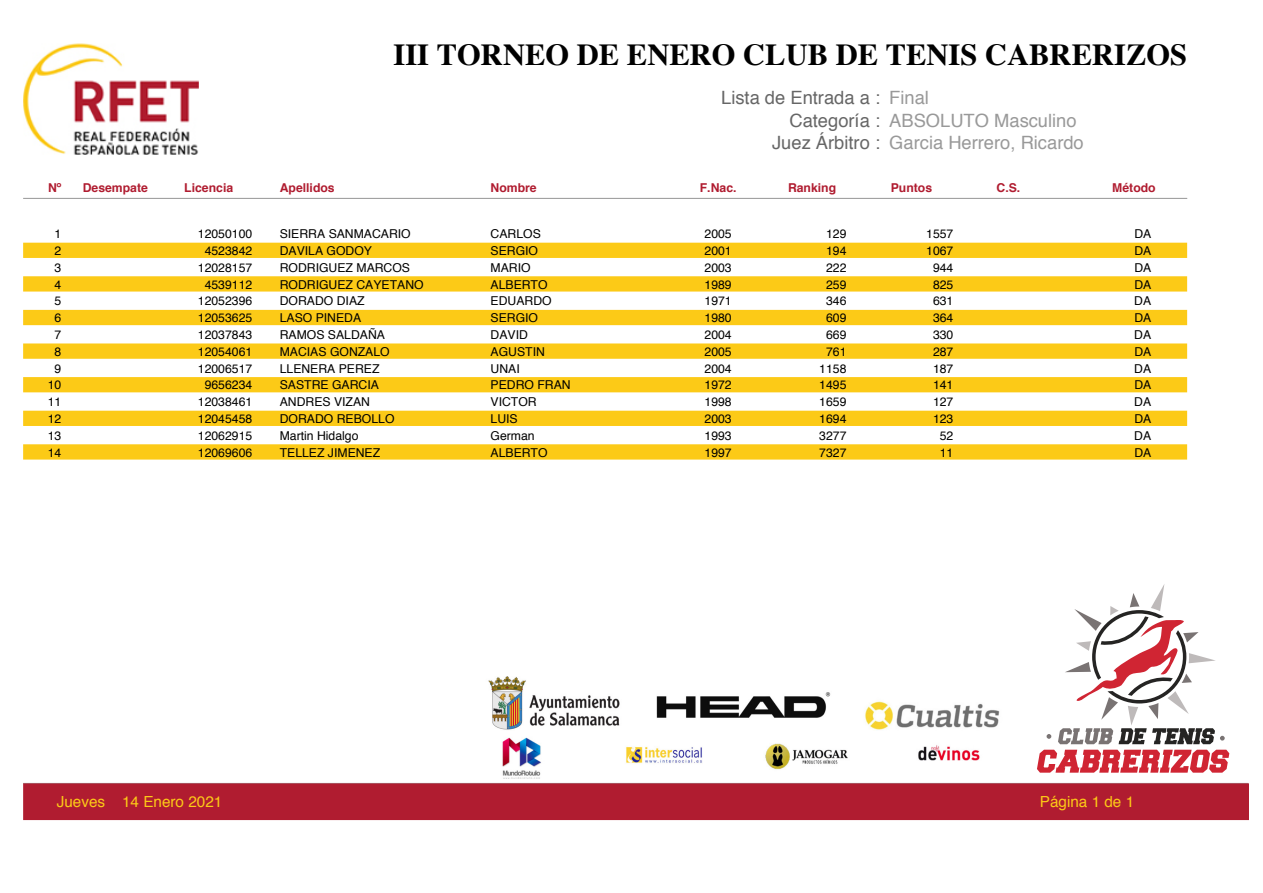
<style>
.page{position:relative;width:1263px;height:893px;background:#fff}
.page>*{position:absolute;margin:0;border:0;box-sizing:border-box;transform-origin:0 0}
.t1{font:700 30.6px "Times";color:#000}
.t2{font:18.3px/23px "Helvetica";color:#999}
.t3{font:18.3px/23px "Helvetica";color:#666;text-align:right}
.t4{font:15.3px "Helvetica";color:#fcca17}
.t5{font:12.15px "Helvetica";color:#000}
.t6{font:700 12.15px "Helvetica";color:#b01c30}
</style>
<div class="page">
<svg style="left:1037px;top:750px;width:192px;height:23px"></svg>
<svg style="left:1046px;top:734px;width:5px;height:5px"></svg>
<svg style="left:1058px;top:584px;width:167px;height:160px"></svg>
<img style="left:488px;top:676px;width:512px;height:54px">
<img style="left:502px;top:737px;width:478px;height:42px">
<img style="left:23px;top:43px;width:176px;height:111px">
<hr style="left:23px;top:198px;width:1164px;height:1px;background:#999">
<div style="left:24px;top:243px;width:1162px;height:14px;background:#fcca17"></div>
<div style="left:23px;top:243px;width:1164px;height:15px;border:2px solid #fcca17"></div>
<div style="left:24px;top:277px;width:1162px;height:14px;background:#fcca17"></div>
<div style="left:23px;top:276px;width:1164px;height:16px;border:2px solid #fcca17"></div>
<div style="left:24px;top:311px;width:1162px;height:13px;background:#fcca17"></div>
<div style="left:23px;top:310px;width:1164px;height:15px;border:2px solid #fcca17"></div>
<div style="left:24px;top:344px;width:1162px;height:14px;background:#fcca17"></div>
<div style="left:23px;top:343px;width:1164px;height:16px;border:2px solid #fcca17"></div>
<div style="left:24px;top:378px;width:1162px;height:14px;background:#fcca17"></div>
<div style="left:23px;top:377px;width:1164px;height:15px;border:2px solid #fcca17"></div>
<div style="left:24px;top:411px;width:1162px;height:14px;background:#fcca17"></div>
<div style="left:23px;top:411px;width:1164px;height:15px;border:2px solid #fcca17"></div>
<div style="left:24px;top:445px;width:1162px;height:14px;background:#fcca17"></div>
<div style="left:23px;top:444px;width:1164px;height:16px;border:2px solid #fcca17"></div>
<div style="left:23px;top:783px;width:1225px;height:37px;background:#b01c30"></div>
<h1 class="t1" style="left:393px;top:26px;width:795px">III TORNEO DE ENERO CLUB DE TENIS CABRERIZOS</h1>
<h2 class="t3" style="left:721px;top:86px;width:160px">Lista de Entrada a :<br>Categoría :<br>Juez Árbitro :</h2>
<h2 class="t2" style="left:889px;top:86px;width:196px">Final<br>ABSOLUTO Masculino<br>Garcia Herrero, Ricardo</h2>
<p class="t6" style="left:48px;top:178px;width:15px">Nº</p>
<p class="t6" style="left:83px;top:178px;width:67px">Desempate</p>
<p class="t6" style="left:184px;top:178px;width:50px">Licencia</p>
<p class="t6" style="left:280px;top:178px;width:56px">Apellidos</p>
<p class="t6" style="left:491px;top:178px;width:48px">Nombre</p>
<p class="t6" style="left:700px;top:178px;width:38px">F.Nac.</p>
<p class="t6" style="left:788px;top:178px;width:50px">Ranking</p>
<p class="t6" style="left:891px;top:178px;width:43px">Puntos</p>
<p class="t6" style="left:996px;top:178px;width:25px">C.S.</p>
<p class="t6" style="left:1112px;top:178px;width:45px">Método</p>
<p class="t5" style="left:55px;top:224px;width:8px">1</p>
<p class="t5" style="left:198px;top:224px;width:56px">12050100</p>
<p class="t5" style="left:280px;top:224px;width:133px">SIERRA SANMACARIO</p>
<p class="t5" style="left:491px;top:224px;width:52px">CARLOS</p>
<p class="t5" style="left:704px;top:224px;width:29px">2005</p>
<p class="t5" style="left:826px;top:224px;width:22px">129</p>
<p class="t5" style="left:926px;top:224px;width:29px">1557</p>
<p class="t5" style="left:1134px;top:224px;width:18px">DA</p>
<p class="t5" style="left:55px;top:241px;width:8px">2</p>
<p class="t5" style="left:205px;top:241px;width:49px">4523842</p>
<p class="t5" style="left:280px;top:241px;width:94px">DAVILA GODOY</p>
<p class="t5" style="left:491px;top:241px;width:49px">SERGIO</p>
<p class="t5" style="left:704px;top:241px;width:29px">2001</p>
<p class="t5" style="left:826px;top:241px;width:22px">194</p>
<p class="t5" style="left:926px;top:241px;width:29px">1067</p>
<p class="t5" style="left:1134px;top:241px;width:18px">DA</p>
<p class="t5" style="left:55px;top:258px;width:8px">3</p>
<p class="t5" style="left:198px;top:258px;width:56px">12028157</p>
<p class="t5" style="left:280px;top:258px;width:132px">RODRIGUEZ MARCOS</p>
<p class="t5" style="left:491px;top:258px;width:42px">MARIO</p>
<p class="t5" style="left:704px;top:258px;width:29px">2003</p>
<p class="t5" style="left:826px;top:258px;width:22px">222</p>
<p class="t5" style="left:933px;top:258px;width:22px">944</p>
<p class="t5" style="left:1134px;top:258px;width:18px">DA</p>
<p class="t5" style="left:55px;top:275px;width:8px">4</p>
<p class="t5" style="left:205px;top:275px;width:49px">4539112</p>
<p class="t5" style="left:280px;top:275px;width:145px">RODRIGUEZ CAYETANO</p>
<p class="t5" style="left:491px;top:275px;width:59px">ALBERTO</p>
<p class="t5" style="left:704px;top:275px;width:29px">1989</p>
<p class="t5" style="left:826px;top:275px;width:22px">259</p>
<p class="t5" style="left:933px;top:275px;width:22px">825</p>
<p class="t5" style="left:1134px;top:275px;width:18px">DA</p>
<p class="t5" style="left:55px;top:292px;width:8px">5</p>
<p class="t5" style="left:198px;top:292px;width:56px">12052396</p>
<p class="t5" style="left:280px;top:292px;width:86px">DORADO DIAZ</p>
<p class="t5" style="left:491px;top:292px;width:63px">EDUARDO</p>
<p class="t5" style="left:704px;top:292px;width:29px">1971</p>
<p class="t5" style="left:826px;top:292px;width:22px">346</p>
<p class="t5" style="left:933px;top:292px;width:22px">631</p>
<p class="t5" style="left:1134px;top:292px;width:18px">DA</p>
<p class="t5" style="left:55px;top:308px;width:8px">6</p>
<p class="t5" style="left:198px;top:308px;width:56px">12053625</p>
<p class="t5" style="left:280px;top:308px;width:83px">LASO PINEDA</p>
<p class="t5" style="left:491px;top:308px;width:49px">SERGIO</p>
<p class="t5" style="left:704px;top:308px;width:29px">1980</p>
<p class="t5" style="left:826px;top:308px;width:22px">609</p>
<p class="t5" style="left:933px;top:308px;width:22px">364</p>
<p class="t5" style="left:1134px;top:308px;width:18px">DA</p>
<p class="t5" style="left:55px;top:325px;width:8px">7</p>
<p class="t5" style="left:198px;top:325px;width:56px">12037843</p>
<p class="t5" style="left:280px;top:325px;width:107px">RAMOS SALDAÑA</p>
<p class="t5" style="left:491px;top:325px;width:39px">DAVID</p>
<p class="t5" style="left:704px;top:325px;width:29px">2004</p>
<p class="t5" style="left:826px;top:325px;width:22px">669</p>
<p class="t5" style="left:933px;top:325px;width:22px">330</p>
<p class="t5" style="left:1134px;top:325px;width:18px">DA</p>
<p class="t5" style="left:55px;top:342px;width:8px">8</p>
<p class="t5" style="left:198px;top:342px;width:56px">12054061</p>
<p class="t5" style="left:280px;top:342px;width:111px">MACIAS GONZALO</p>
<p class="t5" style="left:491px;top:342px;width:56px">AGUSTIN</p>
<p class="t5" style="left:704px;top:342px;width:29px">2005</p>
<p class="t5" style="left:826px;top:342px;width:22px">761</p>
<p class="t5" style="left:933px;top:342px;width:22px">287</p>
<p class="t5" style="left:1134px;top:342px;width:18px">DA</p>
<p class="t5" style="left:55px;top:359px;width:8px">9</p>
<p class="t5" style="left:198px;top:359px;width:56px">12006517</p>
<p class="t5" style="left:280px;top:359px;width:101px">LLENERA PEREZ</p>
<p class="t5" style="left:491px;top:359px;width:31px">UNAI</p>
<p class="t5" style="left:704px;top:359px;width:29px">2004</p>
<p class="t5" style="left:819px;top:359px;width:29px">1158</p>
<p class="t5" style="left:933px;top:359px;width:22px">187</p>
<p class="t5" style="left:1134px;top:359px;width:18px">DA</p>
<p class="t5" style="left:48px;top:376px;width:15px">10</p>
<p class="t5" style="left:205px;top:376px;width:49px">9656234</p>
<p class="t5" style="left:280px;top:376px;width:101px">SASTRE GARCIA</p>
<p class="t5" style="left:491px;top:376px;width:82px">PEDRO FRAN</p>
<p class="t5" style="left:704px;top:376px;width:29px">1972</p>
<p class="t5" style="left:819px;top:376px;width:29px">1495</p>
<p class="t5" style="left:933px;top:376px;width:22px">141</p>
<p class="t5" style="left:1134px;top:376px;width:18px">DA</p>
<p class="t5" style="left:48px;top:392px;width:15px">11</p>
<p class="t5" style="left:198px;top:392px;width:56px">12038461</p>
<p class="t5" style="left:280px;top:392px;width:92px">ANDRES VIZAN</p>
<p class="t5" style="left:490px;top:392px;width:48px">VICTOR</p>
<p class="t5" style="left:704px;top:392px;width:29px">1998</p>
<p class="t5" style="left:819px;top:392px;width:29px">1659</p>
<p class="t5" style="left:933px;top:392px;width:22px">127</p>
<p class="t5" style="left:1134px;top:392px;width:18px">DA</p>
<p class="t5" style="left:48px;top:409px;width:15px">12</p>
<p class="t5" style="left:198px;top:409px;width:56px">12045458</p>
<p class="t5" style="left:280px;top:409px;width:116px">DORADO REBOLLO</p>
<p class="t5" style="left:491px;top:409px;width:29px">LUIS</p>
<p class="t5" style="left:704px;top:409px;width:29px">2003</p>
<p class="t5" style="left:819px;top:409px;width:29px">1694</p>
<p class="t5" style="left:933px;top:409px;width:22px">123</p>
<p class="t5" style="left:1134px;top:409px;width:18px">DA</p>
<p class="t5" style="left:48px;top:426px;width:15px">13</p>
<p class="t5" style="left:198px;top:426px;width:56px">12062915</p>
<p class="t5" style="left:280px;top:426px;width:80px">Martin Hidalgo</p>
<p class="t5" style="left:490px;top:426px;width:46px">German</p>
<p class="t5" style="left:704px;top:426px;width:29px">1993</p>
<p class="t5" style="left:819px;top:426px;width:29px">3277</p>
<p class="t5" style="left:940px;top:426px;width:15px">52</p>
<p class="t5" style="left:1134px;top:426px;width:18px">DA</p>
<p class="t5" style="left:48px;top:443px;width:15px">14</p>
<p class="t5" style="left:198px;top:443px;width:56px">12069606</p>
<p class="t5" style="left:280px;top:443px;width:102px">TELLEZ JIMENEZ</p>
<p class="t5" style="left:491px;top:443px;width:59px">ALBERTO</p>
<p class="t5" style="left:704px;top:443px;width:29px">1997</p>
<p class="t5" style="left:819px;top:443px;width:29px">7327</p>
<p class="t5" style="left:940px;top:443px;width:15px">11</p>
<p class="t5" style="left:1134px;top:443px;width:18px">DA</p>
<p class="t4" style="left:57px;top:789px;width:167px">Jueves 14 Enero 2021</p>
<p class="t4" style="left:1040px;top:789px;width:96px">Página 1 de 1</p>
</div>
